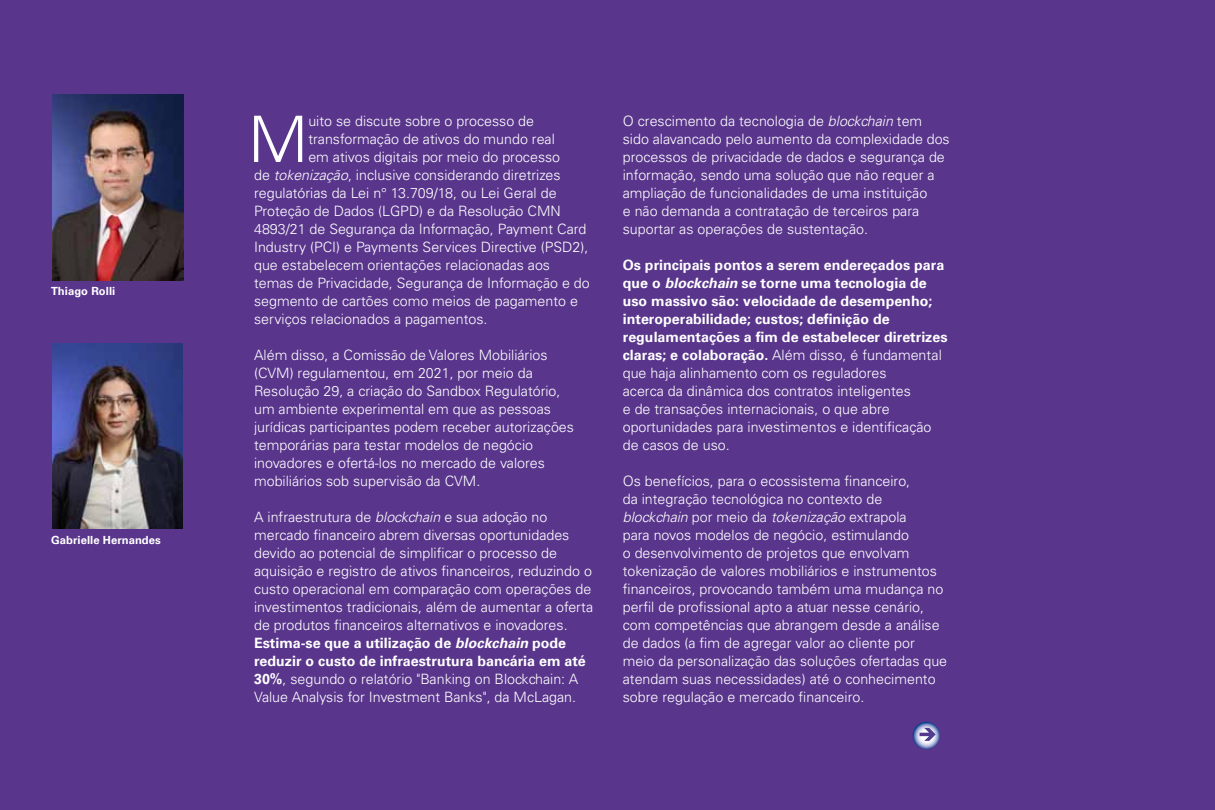
<style>
.page{position:relative;width:1215px;height:810px;background:#59358c}
.page>*{position:absolute;margin:0;border:0;box-sizing:border-box;transform-origin:0 0}
.t1{font:300 64.05px "Univers";color:#fff}
.t2{font:300 14.25px/18px "Univers";color:#fff}
.t3{font:700 14.25px/18px "Univers";color:#fff}
.t4{font:700 11.25px "Univers";letter-spacing:.005em;color:#fff}
.s1{font-style:italic}
.s2{font-weight:700}
.s3{font-weight:700;font-style:italic}
.s4{font-weight:300}
</style>
<div class="page">
<svg style="left:913px;top:722px;width:27px;height:27px"></svg>
<img style="left:52px;top:343px;width:131px;height:185px">
<img style="left:52px;top:94px;width:132px;height:187px">
<svg style="left:920px;top:728px;width:16px;height:13px"></svg>
<p class="t4" style="left:51px;top:285px;width:66px">Thiago Rolli</p>
<p class="t4" style="left:51px;top:534px;width:111px">Gabrielle Hernandes</p>
<h1 class="t1" style="left:248px;top:101px;width:62px">M</h1>
<p class="t2" style="left:308px;top:112px;width:227px">uito se discute sobre o processo de</p>
<p class="t2" style="left:308px;top:130px;width:248px">transformação de ativos do mundo real</p>
<p class="t2" style="left:308px;top:148px;width:253px">em ativos digitais por meio do processo</p>
<p class="t2" style="left:254px;top:166px;width:308px">de <span class="s1">tokenização</span>, inclusive considerando diretrizes</p>
<p class="t2" style="left:254px;top:184px;width:304px">regulatórias da Lei n° 13.709/18, ou Lei Geral de</p>
<p class="t2" style="left:254px;top:202px;width:308px">Proteção de Dados (LGPD) e da Resolução CMN</p>
<p class="t2" style="left:254px;top:220px;width:334px">4893/21 de Segurança da Informação, Payment Card</p>
<p class="t2" style="left:254px;top:238px;width:336px">Industry (PCI) e Payments Services Directive (PSD2),</p>
<p class="t2" style="left:254px;top:256px;width:297px">que estabelecem orientações relacionadas aos</p>
<p class="t2" style="left:254px;top:274px;width:337px">temas de Privacidade, Segurança de Informação e do</p>
<p class="t2" style="left:254px;top:292px;width:325px">segmento de cartões como meios de pagamento e</p>
<p class="t2" style="left:254px;top:310px;width:235px">serviços relacionados a pagamentos.</p>
<p class="t2" style="left:254px;top:346px;width:321px">Além disso, a Comissão de Valores Mobiliários (CVM) regulamentou, em 2021, por meio da Resolução 29, a criação do Sandbox Regulatório, um ambiente experimental em que as pessoas jurídicas participantes podem receber autorizações temporárias para testar modelos de negócio inovadores e ofertá-los no mercado de valores mobiliários sob supervisão da CVM.</p>
<p class="t2" style="left:254px;top:508px;width:341px">A infraestrutura de <span class="s1">blockchain</span> e sua adoção no mercado financeiro abrem diversas oportunidades devido ao potencial de simplificar o processo de aquisição e registro de ativos financeiros, reduzindo o custo operacional em comparação com operações de investimentos tradicionais, além de aumentar a oferta de produtos financeiros alternativos e inovadores.<br><span class="s2">Estima-se que a utilização de</span> <span class="s3">blockchain</span> <span class="s2">pode reduzir o custo de infraestrutura bancária em até 30%</span>, segundo o relatório "Banking on Blockchain: A Value Analysis for Investment Banks", da McLagan.</p>
<p class="t2" style="left:623px;top:112px;width:328px">O crescimento da tecnologia de <span class="s1">blockchain</span> tem sido alavancado pelo aumento da complexidade dos processos de privacidade de dados e segurança de informação, sendo uma solução que não requer a ampliação de funcionalidades de uma instituição<br>e não demanda a contratação de terceiros para suportar as operações de sustentação.</p>
<p class="t3" style="left:623px;top:256px;width:326px">Os principais pontos a serem endereçados para que o <span class="s1">blockchain</span> se torne uma tecnologia de uso massivo são: velocidade de desempenho; interoperabilidade; custos; definição de regulamentações a fim de estabelecer diretrizes claras; e colaboração. <span class="s4">Além disso, é fundamental que haja alinhamento com os reguladores<br>acerca da dinâmica dos contratos inteligentes<br>e de transações internacionais, o que abre oportunidades para investimentos e identificação de casos de uso.</span></p>
<p class="t2" style="left:623px;top:472px;width:326px">Os benefícios, para o ecossistema financeiro,<br>da integração tecnológica no contexto de <span class="s1">blockchain</span> p o r m e i o d a <span class="s1">tokenização</span> ext r a p o l a<br>para novos modelos de negócio, estimulando<br>o desenvolvimento de projetos que envolvam tokenização de valores mobiliários e instrumentos financeiros, provocando também uma mudança no perfil de profissional apto a atuar nesse cenário, com competências que abrangem desde a análise de dados (a fim de agregar valor ao cliente por meio da personalização das soluções ofertadas que atendam suas necessidades) até o conhecimento sobre regulação e mercado financeiro.</p>
</div>
